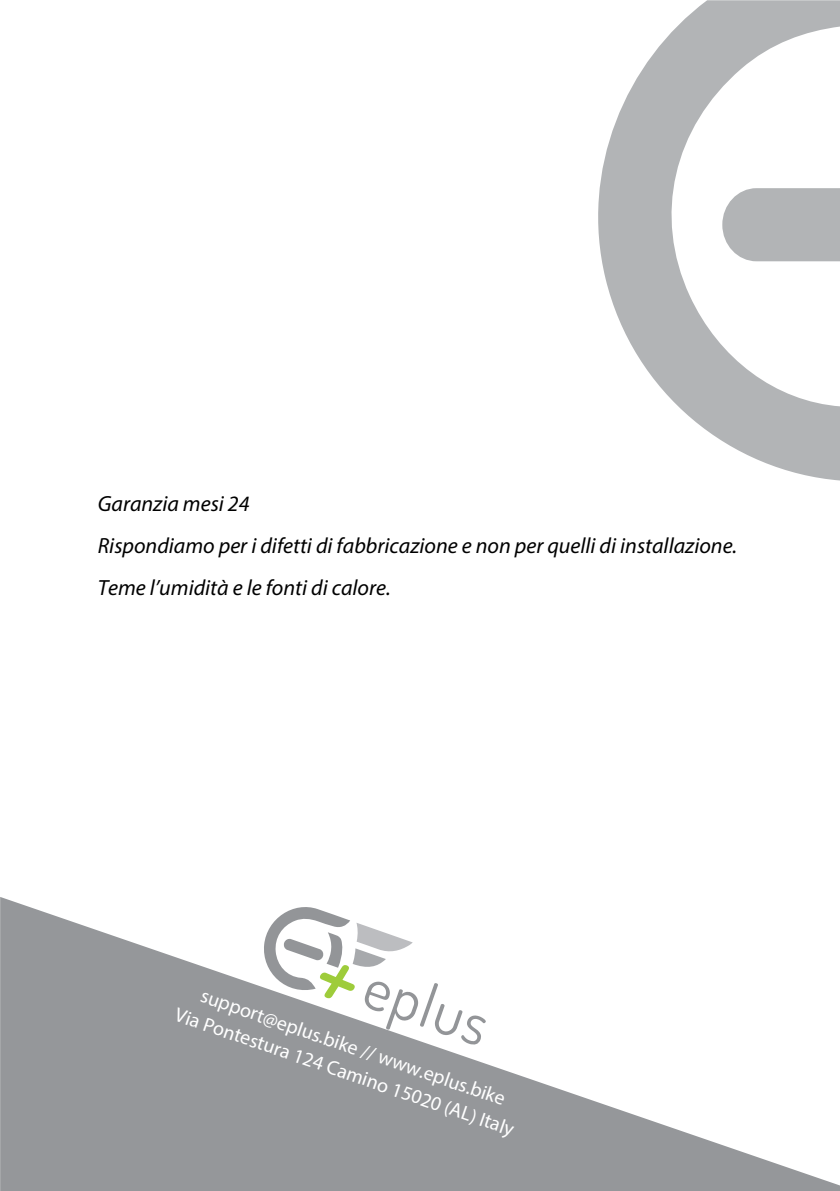
<style>
.page{position:relative;width:840px;height:1191px;background:#fff}
.page>*{position:absolute;margin:0;border:0;box-sizing:border-box;transform-origin:0 0}
.t1{font:60px "Dosis";color:#939598}
.t2{font:italic 22px/42px "Myriad Pro";color:#000}
.t3{font:20px "Myriad Pro";color:#fff}
</style>
<div class="page">
<svg style="left:598px;top:0;width:241px;height:480px"></svg>
<svg style="left:722px;top:188px;width:117px;height:73px;background:#b7b9ba"></svg>
<svg style="left:0;top:897px;width:839px;height:294px;fill:#95979a"></svg>
<svg style="left:261px;top:900px;width:151px;height:98px"></svg>
<p class="t2" style="left:98px;top:482px;width:640px">Garanzia mesi 24<br>Rispondiamo per i difetti di fabbricazione e non per quelli di installazione.<br>Teme l’umidità e le fonti di calore.</p>
<h1 class="t1" style="left:379px;top:947px;width:129px;rotate:19deg">eplus</h1>
<p class="t3" style="left:205px;top:983px;width:322px;rotate:19deg">support@eplus.bike // www.eplus.bike</p>
<p class="t3" style="left:180px;top:1002px;width:359px;rotate:19deg">Via Pontestura 124 Camino 15020 (AL) Italy</p>
</div>
